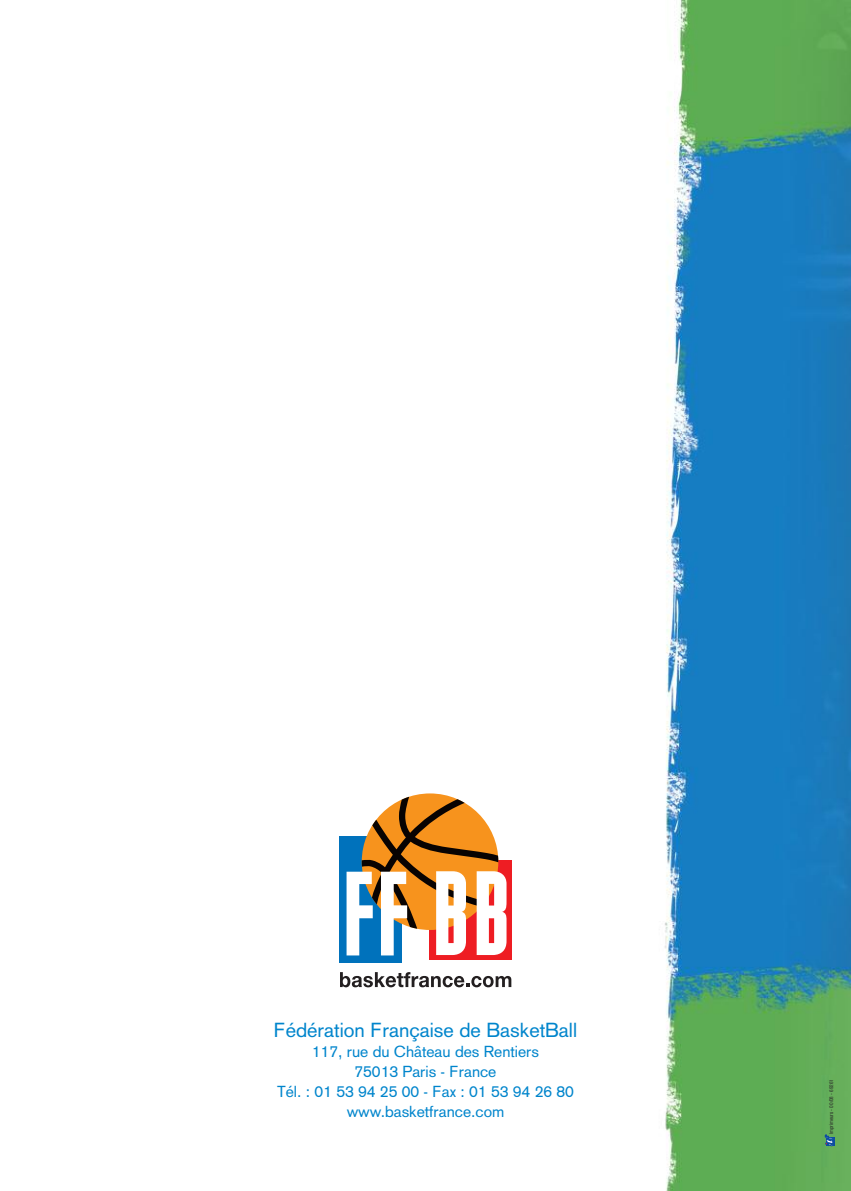
<style>
.page{position:relative;width:851px;height:1191px;background:#fff}
.page>*{position:absolute;margin:0;border:0;box-sizing:border-box;transform-origin:0 0}
.t1{font:20px "Akzidenz Grotesk";color:#0085cc}
.t2{font:15.8px/20px "Akzidenz Grotesk";color:#0085cc;text-align:center}
.t3{font:condensed 5.2px "Helvetica Neue";color:#272627}
</style>
<div class="page">
<img style="left:664px;top:1px;width:186px;height:1190px">
<svg style="left:825px;top:1134px;width:9px;height:11px"></svg>
<div style="left:428px;top:860px;width:83px;height:100px;background:#ee1d23"></div>
<div style="left:339px;top:836px;width:62px;height:126px;background:#0072bc"></div>
<svg style="left:346px;top:796px;width:160px;height:159px"></svg>
<svg style="left:340px;top:972px;width:171px;height:15px"></svg>
<p class="t1" style="left:274px;top:1018px;width:304px">Fédération Française de BasketBall</p>
<p class="t2" style="left:277px;top:1041px;width:298px">117, rue du Château des Rentiers<br>75013 Paris - France<br>Tél. : 01 53 94 25 00 - Fax : 01 53 94 26 80 www.basketfrance.com</p>
<p class="t3" style="left:828px;top:1134px;width:57px;rotate:-90deg">Imprimeurs - 00/08 - 69261</p>
</div>
